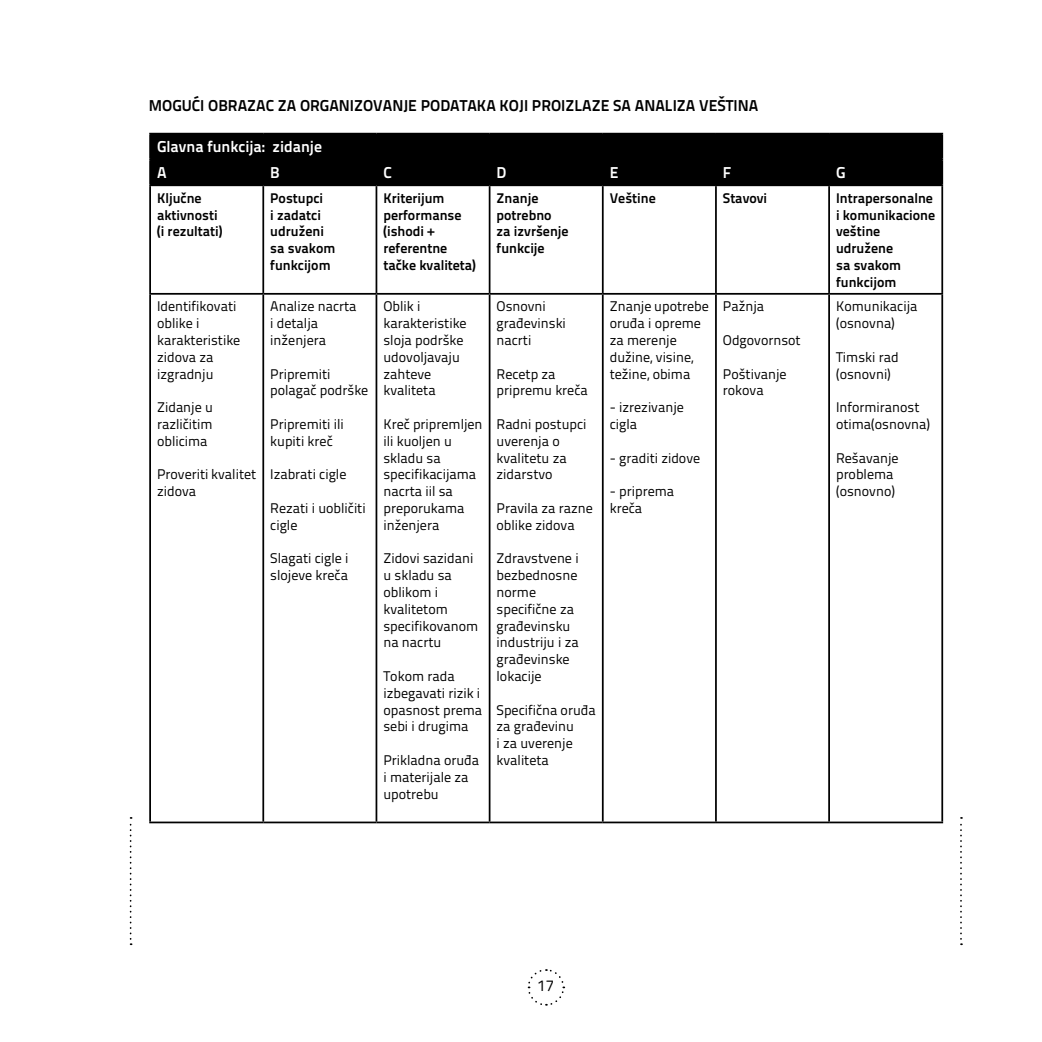
<style>
.page{position:relative;width:1042px;height:1042px;background:#fff}
.page>*{position:absolute;margin:0;border:0;box-sizing:border-box;transform-origin:0 0}
.t1{font:700 15.75px "Titillium Text 22 L";color:#000}
.t2{font:700 15.75px/25.9px "Titillium Text 22 L";color:#fff}
.t3{font:15.75px "Titillium Text 22 L";color:#000}
.t4{font:14px/16.8px "Titillium Text 22 L";color:#000}
.t5{font:700 14px/16.8px "Titillium Text 22 L";color:#000}
</style>
<div class="page">
<svg style="left:130px;top:817px;width:2px;height:128px"></svg>
<svg style="left:960px;top:817px;width:2px;height:128px"></svg>
<svg style="left:527px;top:969px;width:38px;height:37px"></svg>
<hr style="left:149px;top:160px;width:2px;height:24px;background:#000">
<div style="left:151px;top:134px;width:790px;height:50px;background:#000"></div>
<hr style="left:602px;top:160px;width:2px;height:24px;background:#000">
<hr style="left:715px;top:160px;width:2px;height:24px;background:#000">
<hr style="left:828px;top:160px;width:2px;height:24px;background:#000">
<hr style="left:941px;top:160px;width:2px;height:24px;background:#000">
<hr style="left:149px;top:184px;width:114px;height:2px;background:#000">
<hr style="left:149px;top:186px;width:2px;height:107px;background:#000">
<hr style="left:263px;top:184px;width:113px;height:2px;background:#000">
<hr style="left:262px;top:186px;width:2px;height:107px;background:#000">
<hr style="left:376px;top:184px;width:113px;height:2px;background:#000">
<hr style="left:375px;top:186px;width:2px;height:107px;background:#000">
<hr style="left:489px;top:184px;width:114px;height:2px;background:#000">
<hr style="left:489px;top:186px;width:1px;height:107px;background:#000">
<hr style="left:603px;top:184px;width:113px;height:2px;background:#000">
<hr style="left:602px;top:186px;width:2px;height:107px;background:#000">
<hr style="left:716px;top:184px;width:113px;height:2px;background:#000">
<hr style="left:715px;top:186px;width:2px;height:107px;background:#000">
<hr style="left:829px;top:184px;width:114px;height:2px;background:#000">
<hr style="left:828px;top:186px;width:2px;height:107px;background:#000">
<hr style="left:941px;top:186px;width:2px;height:107px;background:#000">
<hr style="left:149px;top:293px;width:114px;height:2px;background:#000">
<hr style="left:149px;top:295px;width:2px;height:526px;background:#000">
<hr style="left:263px;top:293px;width:113px;height:2px;background:#000">
<hr style="left:262px;top:295px;width:2px;height:526px;background:#000">
<hr style="left:376px;top:293px;width:113px;height:2px;background:#000">
<hr style="left:375px;top:295px;width:2px;height:526px;background:#000">
<hr style="left:489px;top:293px;width:114px;height:2px;background:#000">
<hr style="left:489px;top:295px;width:1px;height:526px;background:#000">
<hr style="left:603px;top:293px;width:113px;height:2px;background:#000">
<hr style="left:602px;top:295px;width:2px;height:526px;background:#000">
<hr style="left:716px;top:293px;width:113px;height:2px;background:#000">
<hr style="left:715px;top:295px;width:2px;height:526px;background:#000">
<hr style="left:829px;top:293px;width:114px;height:2px;background:#000">
<hr style="left:828px;top:295px;width:2px;height:526px;background:#000">
<hr style="left:941px;top:295px;width:2px;height:526px;background:#000">
<hr style="left:149px;top:821px;width:114px;height:2px;background:#000">
<hr style="left:263px;top:821px;width:113px;height:2px;background:#000">
<hr style="left:376px;top:821px;width:113px;height:2px;background:#000">
<hr style="left:489px;top:821px;width:114px;height:2px;background:#000">
<hr style="left:603px;top:821px;width:113px;height:2px;background:#000">
<hr style="left:716px;top:821px;width:113px;height:2px;background:#000">
<hr style="left:829px;top:821px;width:114px;height:2px;background:#000">
<hr style="left:149px;top:133px;width:114px;height:1px;background:#000">
<hr style="left:149px;top:134px;width:2px;height:25px;background:#000">
<hr style="left:263px;top:133px;width:113px;height:1px;background:#000">
<hr style="left:376px;top:133px;width:113px;height:1px;background:#000">
<hr style="left:489px;top:133px;width:114px;height:1px;background:#000">
<hr style="left:603px;top:133px;width:113px;height:1px;background:#000">
<hr style="left:716px;top:133px;width:113px;height:1px;background:#000">
<hr style="left:829px;top:133px;width:114px;height:1px;background:#000">
<hr style="left:941px;top:134px;width:2px;height:25px;background:#000">
<hr style="left:149px;top:159px;width:114px;height:1px;background:#000">
<hr style="left:263px;top:159px;width:113px;height:1px;background:#000">
<hr style="left:376px;top:159px;width:113px;height:1px;background:#000">
<hr style="left:489px;top:159px;width:114px;height:1px;background:#000">
<hr style="left:603px;top:159px;width:113px;height:1px;background:#000">
<hr style="left:716px;top:159px;width:113px;height:1px;background:#000">
<hr style="left:829px;top:159px;width:114px;height:1px;background:#000">
<p class="t1" style="left:149px;top:93px;width:283px">Mogući obrazac za organi zovanje pod</p>
<p class="t1" style="left:450px;top:93px;width:258px">ataka koji proi zlaze sa analiza veštin</p>
<p class="t1" style="left:749px;top:93px;width:11px">a</p>
<p class="t2" style="left:157px;top:133px;width:166px">Glavna funkcija: zidanje<br>A</p>
<p class="t2" style="left:270px;top:159px;width:9px">B</p>
<p class="t2" style="left:383px;top:159px;width:10px">C</p>
<p class="t2" style="left:496px;top:159px;width:11px">D</p>
<p class="t2" style="left:610px;top:159px;width:10px">E</p>
<p class="t2" style="left:723px;top:159px;width:10px">F</p>
<p class="t2" style="left:836px;top:159px;width:9px">G</p>
<p class="t5" style="left:157px;top:189px;width:67px">Ključne aktivnosti (i rezultati)</p>
<p class="t5" style="left:270px;top:189px;width:67px">Postupci<br>i zadatci udruženi sa svakom funkcijom</p>
<p class="t5" style="left:383px;top:189px;width:94px">Kriterijum performanse (ishodi + referentne tačke kvaliteta)</p>
<p class="t5" style="left:496px;top:189px;width:74px">Znanje potrebno za izvršenje funkcije</p>
<p class="t5" style="left:610px;top:189px;width:48px">Veštine</p>
<p class="t5" style="left:723px;top:189px;width:46px">Stavovi</p>
<p class="t5" style="left:836px;top:189px;width:101px">Intrapersonalne i komunikacione veštine udružene<br>sa svakom funkcijom</p>
<p class="t4" style="left:157px;top:297px;width:85px">Identifikovati oblike i karakteristike zidova za izgradnju</p>
<p class="t4" style="left:157px;top:398px;width:57px;text-align:justify">Zidanje u različitim oblicima</p>
<p class="t4" style="left:157px;top:465px;width:101px">Proveriti kvalitet zidova</p>
<p class="t4" style="left:723px;top:297px;width:43px">Pažnja</p>
<p class="t4" style="left:723px;top:331px;width:79px">Odgovornsot</p>
<p class="t4" style="left:723px;top:364px;width:65px">Poštivanje rokova</p>
<p class="t4" style="left:270px;top:297px;width:88px">Analize nacrta i detalja inženjera</p>
<p class="t4" style="left:270px;top:364px;width:100px">Pripremiti polagač podrške</p>
<p class="t4" style="left:270px;top:415px;width:75px">Pripremiti ili kupiti kreč</p>
<p class="t4" style="left:270px;top:465px;width:78px">Izabrati cigle</p>
<p class="t4" style="left:270px;top:499px;width:97px">Rezati i uobličiti cigle</p>
<p class="t4" style="left:270px;top:549px;width:80px">Slagati cigle i slojeve kreča</p>
<p class="t4" style="left:383px;top:297px;width:85px">Oblik i karakteristike sloja podrške udovoljavaju zahteve kvaliteta</p>
<p class="t4" style="left:383px;top:415px;width:101px">Kreč pripremljen ili kuoljen u skladu sa specifikacijama nacrta iil sa preporukama inženjera</p>
<p class="t4" style="left:383px;top:549px;width:96px">Zidovi sazidani u skladu sa oblikom i kvalitetom specifikovanom na nacrtu</p>
<p class="t4" style="left:383px;top:667px;width:100px">Tokom rada izbegavati rizik i opasnost prema sebi i drugima</p>
<p class="t4" style="left:383px;top:751px;width:97px">Prikladna oruđa i materijale za upotrebu</p>
<p class="t4" style="left:610px;top:297px;width:101px">Znanje upotrebe oruđa i opreme za merenje dužine, visine, težine, obima</p>
<p class="t4" style="left:610px;top:398px;width:76px">- izrezivanje cigla</p>
<p class="t4" style="left:610px;top:448px;width:92px">- graditi zidove</p>
<p class="t4" style="left:610px;top:482px;width:66px">- priprema kreča</p>
<p class="t4" style="left:836px;top:297px;width:83px">Komunikacija (osnovna)</p>
<p class="t4" style="left:836px;top:348px;width:64px">Timski rad (osnovni)</p>
<p class="t4" style="left:836px;top:398px;width:96px">Informiranost otima(osnovna)</p>
<p class="t4" style="left:836px;top:448px;width:64px">Rešavanje problema (osnovno)</p>
<p class="t4" style="left:496px;top:297px;width:71px">Osnovni građevinski nacrti</p>
<p class="t4" style="left:496px;top:364px;width:93px">Recetp za pripremu kreča</p>
<p class="t4" style="left:496px;top:415px;width:91px">Radni postupci uverenja o kvalitetu za zidarstvo</p>
<p class="t4" style="left:496px;top:499px;width:98px">Pravila za razne oblike zidova</p>
<p class="t4" style="left:496px;top:549px;width:84px">Zdravstvene i bezbednosne norme specifične za građevinsku industriju i za građevinske lokacije</p>
<p class="t4" style="left:496px;top:700px;width:101px">Specifična oruđa za građevinu<br>i za uverenje kvaliteta</p>
<p class="t3" style="left:537px;top:974px;width:18px">17</p>
</div>
